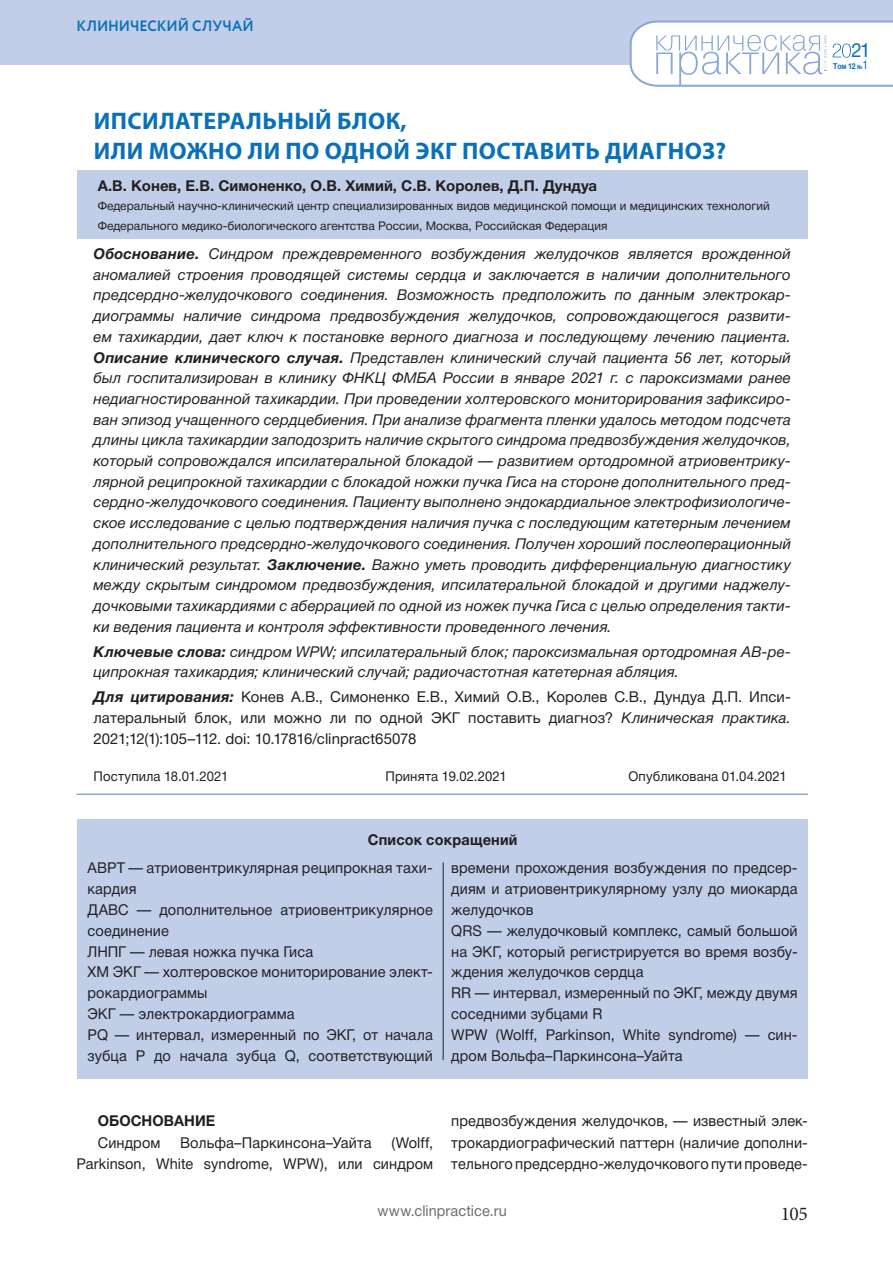
<style>
.page{position:relative;width:893px;height:1263px;background:#fff}
.page>*{position:absolute;margin:0;border:0;box-sizing:border-box;transform-origin:0 0}
.t1{font:700 24px/30px "Myriad Pro";letter-spacing:.02em;color:#0970b9}
.t2{font:19.5px "Minion Pro";color:#231f20}
.t3{font:19.5px "Helvetica Neue Cyr";color:#0970b9;scale:.95 1}
.t4{font:italic 15px/20.7px "Helvetica Neue Cyr";letter-spacing:.01em;color:#231f20;text-align:justify}
.t5{font:15px/20.9px "Helvetica Neue Cyr";letter-spacing:.005em;color:#231f20;text-align:justify}
.t6{font:700 15px "Helvetica Neue Cyr";color:#231f20}
.t7{font:15px "Helvetica Neue Cyr";letter-spacing:.005em;color:#6c6d70}
.t8{font:700 15px "Circe";color:#0970b9;scale:.95 1}
.t9{font:13.5px "Helvetica Neue Cyr";letter-spacing:.01em;color:#231f20}
.t10{font:12px/19.5px "Helvetica Neue Cyr";color:#231f20}
.t11{font:700 8.25px "Helvetica Neue Cyr";color:#0970b9;scale:.85 1}
.s1{font-weight:700}
.s2{font-weight:700;font-style:italic}
.s3{font-style:italic}
.s4{font-size:6px}
.s5{font-weight:400;font-size:12px}
</style>
<div class="page">
<div style="left:0;top:0;width:893px;height:65px;background:#c1cee8"></div>
<svg style="left:629px;top:20px;width:264px;height:67px"></svg>
<hr style="left:658px;top:21px;width:235px;height:2px;background:#8aa7d6">
<div style="left:77px;top:170px;width:731px;height:68px;background:#c1cee8"></div>
<hr style="left:77px;top:793px;width:731px;height:2px;background:#8aa7d6">
<div style="left:77px;top:819px;width:731px;height:260px;background:#c1cee8"></div>
<hr style="left:443px;top:862px;width:1px;height:198px;background:#231f20">
<p class="t8" style="left:77px;top:16px;width:188px">КЛИНИЧЕСКИЙ СЛУЧАЙ</p>
<h1 class="t1" style="left:94px;top:107px;width:634px">ИПСИЛАТЕРАЛЬНЫЙ БЛОК,<br>ИЛИ МОЖНО ЛИ ПО ОДНОЙ ЭКГ ПОСТАВИТЬ ДИАГНОЗ?</h1>
<p class="t6" style="left:98px;top:180px;width:501px">А.В. Конев, Е.В. Симоненко, О.В. Химий, С.В. Королев, Д.П. Дундуа</p>
<p class="t10" style="left:98px;top:198px;width:674px">Федеральный научно-клинический центр специализированных видов медицинской помощи и медицинских технологий<br>Федерального медико-биологического агентства России, Москва, Российская Федерация</p>
<p class="t4" style="left:94px;top:245px;width:699px"><span class="s1">Обоснование.</span> Синдром преждевременного возбуждения желудочков является врожденной аномалией строения проводящей системы сердца и заключается в наличии дополнительного предсердно-желудочкового соединения. Возможность предположить по данным электрокар&shy;диограммы наличие синдрома предвозбуждения желудочков, сопровождающегося развити&shy;ем тахикардии, дает ключ к постановке верного диагноза и последующему лечению пациента.<br><span class="s1">Описание клинического случая.</span> Представлен клинический случай пациента 56 лет, который был госпитализирован в клинику ФНКЦ ФМБА России в январе 2021 г. с пароксизмами ранее недиагностированной тахикардии. При проведении холтеровского мониторирования зафиксиро&shy;ван эпизод учащенного сердцебиения. При анализе фрагмента пленки удалось методом подсчета длины цикла тахикардии заподозрить наличие скрытого синдрома предвозбуждения желудочков, который сопровождался ипсилатеральной блокадой — развитием ортодромной атриовентрику&shy;лярной реципрокной тахикардии с блокадой ножки пучка Гиса на стороне дополнительного пред&shy;сердно-желудочкового соединения. Пациенту выполнено эндокардиальное электрофизиологиче&shy;ское исследование с целью подтверждения наличия пучка с последующим катетерным лечением дополнительного предсердно-желудочкового соединения. Получен хороший послеоперационный клинический результат. <span class="s1">Заключение.</span> Важно уметь проводить дифференциальную диагностику между скрытым синдромом предвозбуждения, ипсилатеральной блокадой и другими наджелу&shy;дочковыми тахикардиями с аберрацией по одной из ножек пучка Гиса с целью определения такти&shy;ки ведения пациента и контроля эффективности проведенного лечения.</p>
<p class="t4" style="left:94px;top:642px;width:699px"><span class="s1">Ключевые слова:</span> синдром WPW; ипсилатеральный блок; пароксизмальная ортодромная АВ-ре&shy;ципрокная тахикардия; клинический случай; радиочастотная катетерная абляция.</p>
<p class="t5" style="left:94px;top:688px;width:699px"><span class="s2">Для цитирования:</span> Конев А.В., Симоненко Е.В., Химий О.В., Королев С.В., Дундуа Д.П. Ипси&shy;латеральный блок, или можно ли по одной ЭКГ поставить диагноз? <span class="s3">Клиническая практика.<br></span>2021;12(1):105–112. doi: 10.17816/clinpract65078</p>
<p class="t9" style="left:94px;top:771px;width:136px">Поступила 18.01.2021</p>
<p class="t9" style="left:386px;top:771px;width:123px">Принята 19.02.2021</p>
<p class="t9" style="left:629px;top:771px;width:160px">Опубликована 01.04.2021</p>
<p class="t6" style="left:368px;top:834px;width:151px">Список сокращений</p>
<p class="t5" style="left:451px;top:859px;width:348px;text-align:left">времени прохождения возбуждения по предсер&shy;диям и атриовентрикулярному узлу до миокарда желудочков<br>QRS — желудочковый комплекс, самый большой на ЭКГ, который регистрируется во время возбу&shy;ждения желудочков сердца<br>RR — интервал, измеренный по ЭКГ, между двумя соседними зубцами R<br>WPW (Wolff, Parkinson, White syndrome) — син&shy;дром Вольфа–Паркинсона–Уайта</p>
<p class="t5" style="left:88px;top:859px;width:347px;text-align:left">АВРТ — атриовентрикулярная реципрокная тахи&shy;кардия<br>ДАВС — дополнительное атриовентрикулярное соединение<br>ЛНПГ — левая ножка пучка Гиса<br>ХМ ЭКГ — холтеровское мониторирование элект&shy;рокардиограммы<br>ЭКГ — электрокардиограмма<br>PQ — интервал, измеренный по ЭКГ, от начала зубца P до начала зубца Q, соответствующий</p>
<p class="t6" style="left:98px;top:1115px;width:119px">ОБОС НОВАНИЕ</p>
<p class="t5" style="left:98px;top:1133px;width:64px">Синдром</p>
<p class="t5" style="left:180px;top:1133px;width:193px">Вольфа–Паркинсона–Уайта</p>
<p class="t5" style="left:77px;top:1133px;width:358px;line-height:21.6px;text-align:right">(Wolff,<br>Parkinson, White syndrome, WPW), или синдром</p>
<p class="t5" style="left:451px;top:1111px;width:358px;line-height:21.6px">предвозбуждения желудочков, — известный элек&shy;трокардиографический паттерн (наличие дополни&shy;тельного предсердно-желудочкового пути проведе-</p>
<p class="t7" style="left:377px;top:1205px;width:131px">www.clinpractice.ru</p>
<h2 class="t2" style="left:781px;top:1206px;width:29px">105</h2>
<h2 class="t3" style="left:851px;top:43px;width:22px">21</h2>
<p class="t11" style="left:833px;top:63px;width:43px">Том 12 <span class="s4">№</span><span class="s5">1</span></p>
</div>
